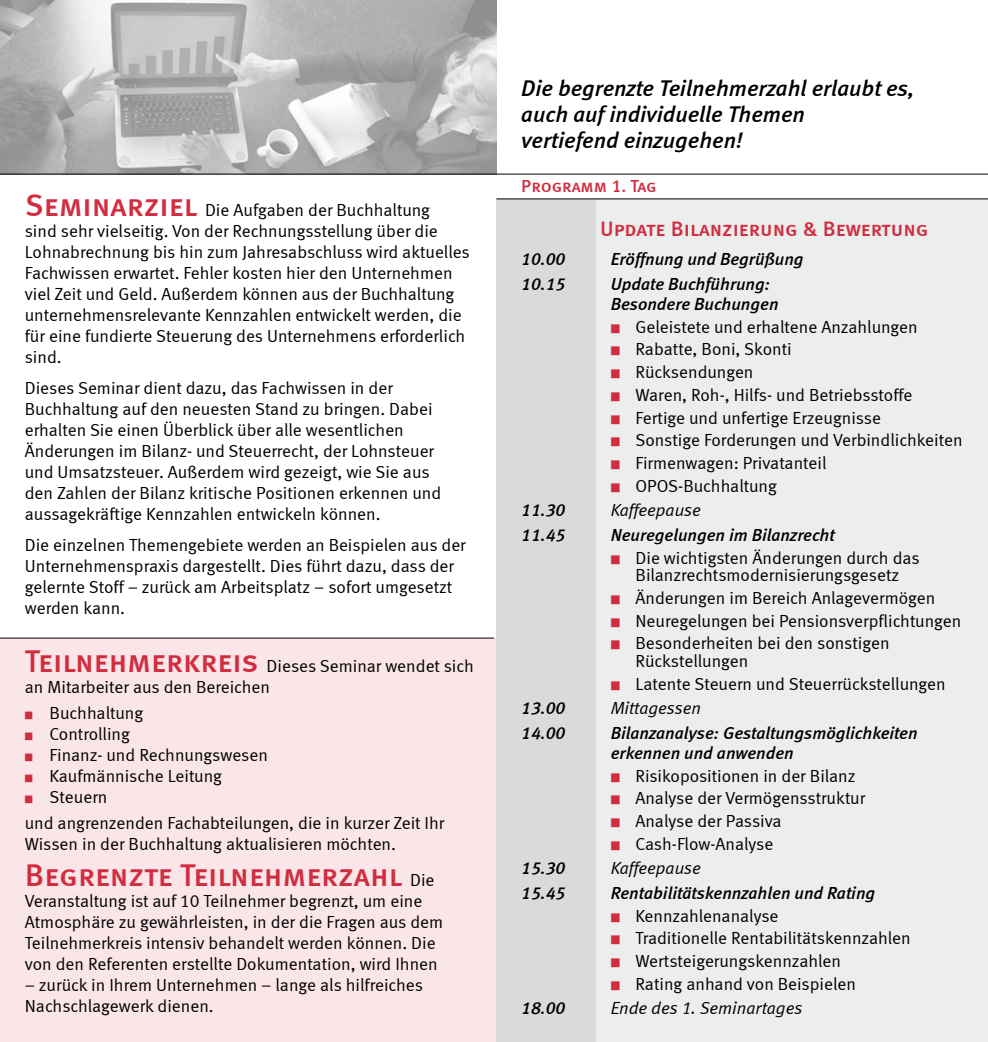
<style>
.page{position:relative;width:988px;height:1042px;background:#fff}
.page>*{position:absolute;margin:0;border:0;box-sizing:border-box;transform-origin:0 0}
.t1{font:31.5px "Meta Medium LF Caps";color:#d12d40}
.t2{font:italic 22.75px/26.2px "Meta Medium LF";color:#000}
.t3{font:21px "Meta Medium LF Caps";color:#d12d40}
.t4{font:17.5px/21px "Meta Normal LF";color:#000}
.t5{font:italic 17.5px/20.1px "Meta Medium LF";color:#000}
.t6{font:17.5px "Meta Normal";color:#000}
.t7{font:italic 17.5px "Meta Normal LF";color:#000}
.t8{font:17.5px "Meta Medium LF Caps";letter-spacing:-.005em;color:#d12d40}
.s1{font-family:"Meta Medium LF Caps";font-size:31.5px;color:#d12d40}
.s2{color:#d12d40}
.s3{font-family:"Meta Normal LF";font-size:17.5px;color:#000}
</style>
<div class="page">
<div style="left:0;top:638px;width:496px;height:404px;background:#fae6e8"></div>
<img style="left:0;top:0;width:496px;height:174px">
<div style="left:496px;top:198px;width:491px;height:844px;background:#eceded"></div>
<div style="left:496px;top:199px;width:99px;height:843px;background:#d9dadb"></div>
<hr style="left:496px;top:198px;width:491px;height:1px;background:#000">
<hr style="left:0;top:174px;width:987px;height:1px;background:#000">
<hr style="left:0;top:637px;width:494px;height:1px;background:#000">
<p class="t4" style="left:25px;top:199px;width:446px"><span class="s1">Seminarziel</span> Die Aufgaben der Buchhaltung<br>sind sehr vielseitig. Von der Rechnungsstellung über die Lohnabrechnung bis hin zum Jahresabschluss wird aktuelles Fachwissen erwartet. Fehler kosten hier den Unternehmen viel Zeit und Geld. Außerdem können aus der Buchhaltung unternehmensrelevante Kennzahlen entwickelt werden, die für eine fundierte Steuerung des Unternehmens erforderlich sind.</p>
<p class="t4" style="left:25px;top:377px;width:418px">Dieses Seminar dient dazu, das Fachwissen in der Buchhaltung auf den neuesten Stand zu bringen. Dabei erhalten Sie einen Überblick über alle wesentlichen Änderungen im Bilanz- und Steuerrecht, der Lohnsteuer und Umsatzsteuer. Außerdem wird gezeigt, wie Sie aus den Zahlen der Bilanz kritische Positionen erkennen und aussagekräftige Kennzahlen entwickeln können.</p>
<p class="t4" style="left:25px;top:534px;width:442px">Die einzelnen Themengebiete werden an Beispielen aus der Unternehmenspraxis dargestellt. Dies führt dazu, dass der gelernte Stoff – zurück am Arbeitsplatz – sofort umgesetzt werden kann.</p>
<p class="t4" style="left:25px;top:655px;width:450px"><span class="s1">Teilnehmerkreis</span> Dieses Seminar wendet sich an Mitarbeiter aus den Bereichen</p>
<p class="t4" style="left:25px;top:702px;width:120px"><span class="s2">■</span> Buchhaltung</p>
<p class="t4" style="left:25px;top:723px;width:107px"><span class="s2">■</span> Controlling</p>
<p class="t4" style="left:25px;top:744px;width:245px"><span class="s2">■</span> Finanz- und Rechnungswesen</p>
<p class="t4" style="left:25px;top:765px;width:198px"><span class="s2">■</span> Kaufmännische Leitung</p>
<p class="t4" style="left:25px;top:783px;width:421px;line-height:25.9px"><span class="s2">■</span> Steuern<br>und angrenzenden Fachabteilungen, die in kurzer Zeit Ihr</p>
<p class="t4" style="left:25px;top:833px;width:372px">Wissen in der Buchhaltung aktualisieren möchten.</p>
<h1 class="t1" style="left:25px;top:857px;width:411px">Begrenzte Teilnehmerzahl <span class="s3">Die</span></h1>
<p class="t4" style="left:25px;top:890px;width:420px">Veranstaltung ist auf 10 Teilnehmer begrenzt, um eine Atmosphäre zu gewährleisten, in der die Fragen aus dem Teilnehmerkreis intensiv behandelt werden können. Die von den Referenten erstellte Dokumentation, wird Ihnen</p>
<p class="t4" style="left:25px;top:974px;width:399px">– zurück in Ihrem Unternehmen – lange als hilfreiches<br>Nachschlagewerk dienen.</p>
<h2 class="t2" style="left:521px;top:74px;width:394px">Die begrenzte Teilnehmerzahl erlaubt es, auch auf individuelle Themen<br>vertiefend einzugehen!</h2>
<p class="t8" style="left:521px;top:176px;width:137px">Programm 1. Tag</p>
<p class="t3" style="left:600px;top:216px;width:329px">Update Bilanzierung &amp; Bewertung</p>
<p class="t5" style="left:521px;top:249px;width:46px">10.00</p>
<p class="t5" style="left:610px;top:249px;width:194px">Eröffnung und Begrüßung</p>
<p class="t5" style="left:521px;top:273px;width:46px">10.15</p>
<p class="t5" style="left:610px;top:273px;width:169px">Update Buchführung:<br>Besondere Buchungen</p>
<p class="t4" style="left:610px;top:316px;width:308px"><span class="s2">■</span> Geleistete und erhaltene Anzahlungen</p>
<p class="t4" style="left:610px;top:338px;width:182px"><span class="s2">■</span> Rabatte, Boni, Skonti</p>
<p class="t4" style="left:610px;top:361px;width:144px"><span class="s2">■</span> Rücksendungen</p>
<p class="t4" style="left:610px;top:384px;width:303px"><span class="s2">■</span> Waren, Roh-, Hilfs- und Betriebsstoffe</p>
<p class="t4" style="left:610px;top:407px;width:272px"><span class="s2">■</span> Fertige und unfertige Erzeugnisse</p>
<p class="t4" style="left:610px;top:429px;width:353px"><span class="s2">■</span> Sonstige Forderungen und Verbindlichkeiten</p>
<p class="t4" style="left:610px;top:452px;width:217px"><span class="s2">■</span> Firmenwagen: Privatanteil</p>
<p class="t4" style="left:610px;top:475px;width:168px"><span class="s2">■</span> OPOS-Buchhaltung</p>
<p class="t5" style="left:521px;top:500px;width:46px">11.30</p>
<p class="t7" style="left:610px;top:500px;width:92px">Kaffeepause</p>
<p class="t5" style="left:521px;top:524px;width:46px">11.45</p>
<p class="t5" style="left:610px;top:524px;width:225px">Neuregelungen im Bilanzrecht</p>
<p class="t4" style="left:610px;top:548px;width:310px;line-height:17.5px;text-align:center"><span class="s2">■</span> Die wichtigsten Änderungen durch das<br>Bilanzrechtsmodernisierungsgesetz</p>
<p class="t4" style="left:610px;top:587px;width:326px"><span class="s2">■</span> Änderungen im Bereich Anlagevermögen</p>
<p class="t4" style="left:610px;top:610px;width:352px"><span class="s2">■</span> Neuregelungen bei Pensionsverpflichtungen</p>
<p class="t4" style="left:635px;top:634px;width:255px;line-height:17.5px;text-indent:-25px"><span class="s2">■</span> Besonderheiten bei den sonstigen<br>Rückstellungen</p>
<p class="t4" style="left:610px;top:673px;width:336px"><span class="s2">■</span> Latente Steuern und Steuerrückstellungen</p>
<p class="t5" style="left:521px;top:698px;width:46px">13.00</p>
<p class="t7" style="left:610px;top:698px;width:92px">Mittagessen</p>
<p class="t5" style="left:521px;top:722px;width:46px">14.00</p>
<p class="t5" style="left:610px;top:722px;width:308px">Bilanzanalyse: Gestaltungsmöglichkeiten erkennen und anwenden</p>
<p class="t4" style="left:610px;top:765px;width:246px"><span class="s2">■</span> Risikopositionen in der Bilanz</p>
<p class="t4" style="left:610px;top:787px;width:256px"><span class="s2">■</span> Analyse der Vermögensstruktur</p>
<p class="t4" style="left:610px;top:810px;width:172px"><span class="s2">■</span> Analyse der Passiva</p>
<p class="t4" style="left:610px;top:833px;width:164px"><span class="s2">■</span> Cash-Flow-Analyse</p>
<p class="t5" style="left:521px;top:858px;width:46px">15.30</p>
<p class="t7" style="left:610px;top:858px;width:92px">Kaffeepause</p>
<p class="t5" style="left:521px;top:882px;width:46px">15.45</p>
<p class="t5" style="left:610px;top:882px;width:266px">Rentabilitätskennzahlen und Rating</p>
<p class="t6" style="left:610px;top:905px;width:169px"><span class="s2">■</span> Kennzahlenanalyse</p>
<p class="t6" style="left:610px;top:928px;width:301px"><span class="s2">■</span> Traditionelle Rentabilitätskennzahlen</p>
<p class="t6" style="left:610px;top:951px;width:232px"><span class="s2">■</span> Wertsteigerungskennzahlen</p>
<p class="t6" style="left:610px;top:973px;width:247px"><span class="s2">■</span> Rating anhand von Beispielen</p>
<p class="t5" style="left:521px;top:998px;width:46px">18.00</p>
<p class="t7" style="left:610px;top:998px;width:193px">Ende des 1. Seminartages</p>
</div>
